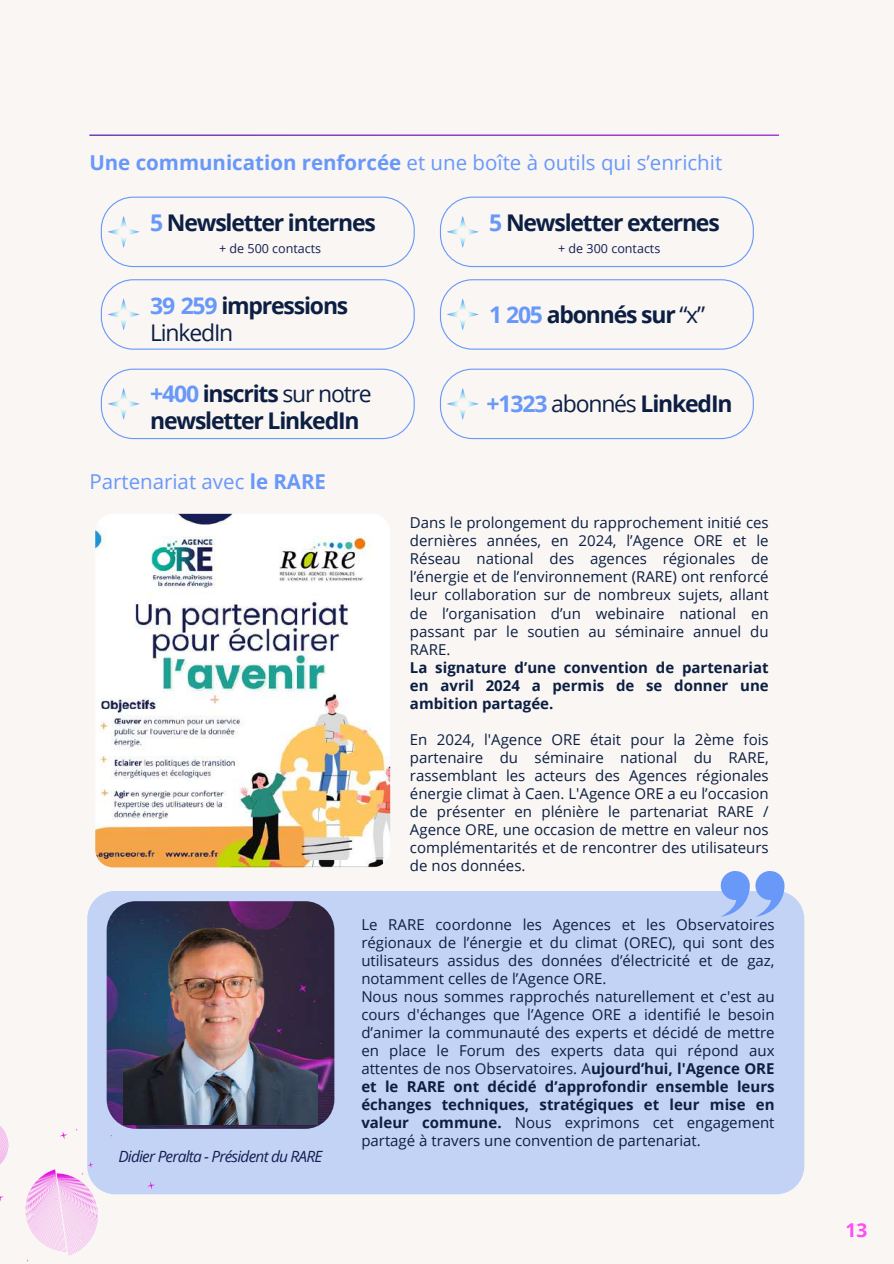
<style>
.page{position:relative;width:894px;height:1264px;background:#fff}
.page>*{position:absolute;margin:0;border:0;box-sizing:border-box;transform-origin:0 0}
.t1{font:700 22.95px/26.5px "Open Sans";letter-spacing:-.05em;color:#0c1f42}
.t2{font:20.55px "Open Sans";color:#6898f8}
.t3{font:700 19.05px "Open Sans";color:#ff4ff3}
.t4{font:italic 15.45px "Open Sans";letter-spacing:-.05em;color:#161e53}
.t5{font:15px/18px "Open Sans";color:#0c1f42;text-align:justify}
.t6{font:700 15px/18px "Open Sans";color:#0c1f42;text-align:justify}
.t7{font:12.6px "Open Sans";color:#161e53}
.s1{font-weight:700}
.s2{color:#6898f8}
.s3{font-weight:400}
</style>
<div class="page">
<div style="left:0;top:0;width:893px;height:1263px;background:#f9f6f4"></div>
<svg style="left:101px;top:197px;width:313px;height:70px"></svg>
<hr style="left:89px;top:135px;width:689px;height:1px;background:#fff">
<svg style="left:440px;top:197px;width:313px;height:70px"></svg>
<svg style="left:101px;top:279px;width:313px;height:71px"></svg>
<svg style="left:440px;top:279px;width:313px;height:71px"></svg>
<svg style="left:101px;top:368px;width:313px;height:71px"></svg>
<svg style="left:440px;top:368px;width:313px;height:71px"></svg>
<div style="left:87px;top:890px;width:717px;height:304px;background:#c3d3f5;border-radius:28px"></div>
<img style="left:95px;top:514px;width:295px;height:353px;border-radius:18px">
<img style="left:107px;top:901px;width:227px;height:227px">
<img style="left:124px;top:921px;width:193px;height:203px">
<svg style="left:719px;top:871px;width:65px;height:45px"></svg>
<svg style="left:147px;top:1181px;width:8px;height:8px"></svg>
<svg style="left:0;top:1120px;width:113px;height:141px"></svg>
<h2 class="t2" style="left:89px;top:148px;width:634px"><span class="s1">Une communication renforcée</span> et une boîte à outils qui s’enrichit</h2>
<h1 class="t1" style="left:150px;top:209px;width:227px"><span class="s2">5</span> Newsletter internes</h1>
<p class="t7" style="left:219px;top:239px;width:104px">+ de 500 contacts</p>
<h1 class="t1" style="left:489px;top:209px;width:232px"><span class="s2">5</span> Newsletter externes</h1>
<p class="t7" style="left:558px;top:239px;width:104px">+ de 300 contacts</p>
<h1 class="t1" style="left:150px;top:292px;width:200px"><span class="s2">39 259</span> impressions<br><span class="s3">LinkedIn</span></h1>
<h1 class="t1" style="left:489px;top:300px;width:217px"><span class="s2">1 205</span> abonnés sur <span class="s3">“x”</span></h1>
<h1 class="t1" style="left:150px;top:380px;width:223px"><span class="s2">+400</span> inscrits <span class="s3">sur notre </span>newsletter LinkedIn</h1>
<h1 class="t1" style="left:486px;top:390px;width:247px"><span class="s2">+1323</span> <span class="s3">abonnés</span> LinkedIn</h1>
<h2 class="t2" style="left:89px;top:467px;width:238px">Partenariat avec <span class="s1">le RARE</span></h2>
<p class="t4" style="left:118px;top:1145px;width:205px">Didier Peralta - Président du RARE</p>
<p class="t5" style="left:410px;top:513px;width:360px">Dans le prolongement du rapprochement initié ces dernières années, en 2024, l’Agence ORE et le Réseau national des agences régionales de l’énergie et de l’environnement (RARE) ont renforcé leur collaboration sur de nombreux sujets, allant de l’organisation d’un webinaire national en passant par le soutien au séminaire annuel du RARE.</p>
<p class="t6" style="left:410px;top:657px;width:360px">La signature d’une convention de partenariat en avril 2024 a permis de se donner une ambition partagée.</p>
<p class="t5" style="left:410px;top:729px;width:360px">En 2024, l'Agence ORE était pour la 2ème fois partenaire du séminaire national du RARE, rassemblant les acteurs des Agences régionales énergie climat à Caen. L'Agence ORE a eu l’occasion de présenter en plénière le partenariat RARE / Agence ORE, une occasion de mettre en valeur nos complémentarités et de rencontrer des utilisateurs de nos données.</p>
<p class="t5" style="left:361px;top:914px;width:414px;text-align:left">Le RARE coordonne les Agences et les Observatoires régionaux de l’énergie et du climat (OREC), qui sont des utilisateurs assidus des données d’électricité et de gaz, notamment celles de l’Agence ORE.<br>Nous nous sommes rapprochés naturellement et c'est au cours d'échanges que l’Agence ORE a identifié le besoin d’animer la communauté des experts et décidé de mettre en place le Forum des experts data qui répond aux attentes de nos Observatoires. A<span class="s1">ujourd’hui, l'Agence ORE et le RARE ont décidé d’approfondir ensemble leurs échanges techniques, stratégiques et leur mise en valeur commune.</span> Nous exprimons cet engagement partagé à travers une convention de partenariat.</p>
<p class="t3" style="left:845px;top:1216px;width:23px">13</p>
</div>
